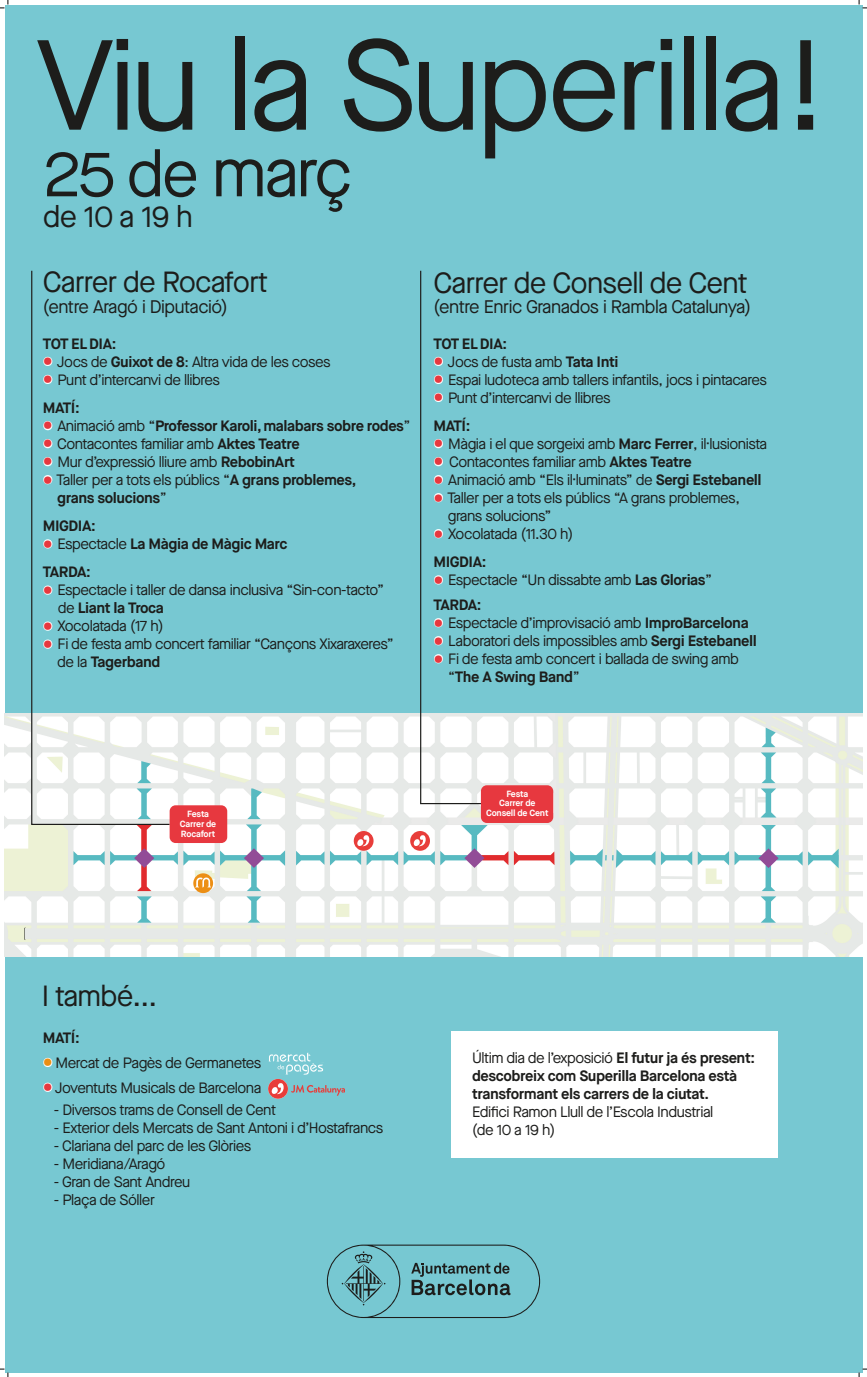
<style>
.page{position:relative;width:867px;height:1377px;background:#fff}
.page>*{position:absolute;margin:0;border:0;box-sizing:border-box;transform-origin:0 0}
.t1{font:127.74px "Maison Neue";letter-spacing:-.035em;color:#1d1d1b}
.t2{font:64.44px "Maison Neue";color:#1d1d1b}
.t3{font:30.15px "Maison Neue";color:#1d1d1b}
.t4{font:29.19px "Maison Neue";letter-spacing:-.025em;color:#1d1d1b}
.t5{font:18.24px "Maison Neue";letter-spacing:-.025em;color:#1d1d1b}
.t6{font:15px/18px "Maison Neue";letter-spacing:-.03em;color:#1d1d1b}
.t7{font:700 15px/18px "Maison Neue";letter-spacing:-.03em;color:#1d1d1b}
.t8{font:700 9px "Maison Neue";letter-spacing:-.025em;color:#fff}
.s1{font-size:67.8px}
.s2{font-weight:700;font-size:30px;color:#fff}
.s3{font-weight:700}
.s4{font-size:30px;color:#fff}
.s5{font-weight:400}
</style>
<div class="page">
<div style="left:4px;top:5px;width:858px;height:1367px;background:#77c8d2"></div>
<img style="left:4px;top:713px;width:858px;height:243px">
<div style="left:451px;top:1031px;width:326px;height:126px;background:#fff"></div>
<svg style="left:268px;top:1078px;width:77px;height:20px"></svg>
<svg style="left:353px;top:831px;width:20px;height:19px"></svg>
<svg style="left:410px;top:831px;width:20px;height:19px"></svg>
<svg style="left:193px;top:873px;width:20px;height:20px"></svg>
<svg style="left:31px;top:270px;width:140px;height:555px"></svg>
<svg style="left:419px;top:270px;width:63px;height:534px"></svg>
<div style="left:480px;top:785px;width:73px;height:38px;background:#e7383f;border-radius:6px"></div>
<div style="left:169px;top:805px;width:58px;height:38px;background:#e7383f;border-radius:6px"></div>
<svg style="left:327px;top:1244px;width:213px;height:74px"></svg>
<img style="left:195px;top:874px;width:16px;height:15px">
<img style="left:269px;top:1052px;width:55px;height:22px">
<svg style="left:0;top:0;width:9px;height:9px"></svg>
<svg style="left:0;top:1368px;width:9px;height:8px"></svg>
<svg style="left:858px;top:0;width:8px;height:9px"></svg>
<svg style="left:858px;top:1368px;width:8px;height:8px"></svg>
<p class="t1" style="left:37px;top:0;width:795px">Viu la Superilla!</p>
<p class="t2" style="left:43px;top:131px;width:311px">25 de <span class="s1">març</span></p>
<p class="t3" style="left:43px;top:197px;width:152px">de 10 a 19 h</p>
<p class="t4" style="left:43px;top:262px;width:226px">Carrer de Rocafort</p>
<p class="t5" style="left:43px;top:294px;width:186px">(entre Aragó i Diputació)</p>
<p class="t7" style="left:43px;top:334px;width:75px">TOT EL DIA:</p>
<p class="t6" style="left:43px;top:352px;width:289px"><span class="s2">•</span> Jocs de <span class="s3">Guixot de 8</span>: Altra vida de les coses</p>
<p class="t6" style="left:43px;top:370px;width:179px"><span class="s2">•</span> Punt d’intercanvi de llibres</p>
<p class="t7" style="left:43px;top:399px;width:38px">MATÍ:</p>
<p class="t7" style="left:43px;top:417px;width:369px"><span class="s4">•</span> <span class="s5">Animació amb “</span>Professor Karoli, malabars sobre rodes<span class="s5">”</span></p>
<p class="t6" style="left:43px;top:434px;width:258px"><span class="s2">•</span> Contacontes familiar amb <span class="s3">Aktes Teatre</span></p>
<p class="t6" style="left:43px;top:452px;width:253px"><span class="s2">•</span> Mur d’expressió lliure amb <span class="s3">RebobinArt</span></p>
<p class="t6" style="left:43px;top:470px;width:315px"><span class="s2">•</span> Taller per a tots els públics “<span class="s3">A grans problemes,</span></p>
<p class="t7" style="left:57px;top:489px;width:111px">grans solucions<span class="s5">”</span></p>
<p class="t7" style="left:43px;top:517px;width:54px">MIGDIA:</p>
<p class="t7" style="left:43px;top:535px;width:246px"><span class="s4">•</span> <span class="s5">Espectacle</span> La Màgia de Màgic Marc</p>
<p class="t7" style="left:43px;top:563px;width:49px">TARDA:</p>
<p class="t6" style="left:43px;top:581px;width:343px"><span class="s2">•</span> Espectacle i taller de dansa inclusiva “Sin-con-tacto”</p>
<p class="t7" style="left:58px;top:599px;width:108px"><span class="s5">de</span> Liant la Troca</p>
<p class="t6" style="left:43px;top:617px;width:122px"><span class="s2">•</span> Xocolatada (17 h)</p>
<p class="t6" style="left:57px;top:635px;width:338px;text-indent:-14px"><span class="s2">•</span> Fi de festa amb concert familiar “Cançons Xixaraxeres” de la <span class="s3">Tagerband</span></p>
<p class="t4" style="left:433px;top:263px;width:315px">Carrer de Consell de Cent</p>
<p class="t5" style="left:433px;top:295px;width:319px">(entre Enric Granados i Rambla Catalunya)</p>
<p class="t7" style="left:433px;top:334px;width:75px">TOT EL DIA:</p>
<p class="t6" style="left:433px;top:352px;width:186px"><span class="s2">•</span> Jocs de fusta amb <span class="s3">Tata Inti</span></p>
<p class="t6" style="left:433px;top:370px;width:335px"><span class="s2">•</span> Espai ludoteca amb tallers infantils, jocs i pintacares</p>
<p class="t6" style="left:433px;top:388px;width:179px"><span class="s2">•</span> Punt d’intercanvi de llibres</p>
<p class="t7" style="left:433px;top:417px;width:38px">MATÍ:</p>
<p class="t6" style="left:433px;top:434px;width:335px"><span class="s2">•</span> Màgia i el que sorgeixi amb <span class="s3">Marc Ferrer</span>, il·lusionista</p>
<p class="t6" style="left:433px;top:452px;width:260px"><span class="s2">•</span> Contacontes familiar amb <span class="s3">Aktes Teatre</span></p>
<p class="t6" style="left:433px;top:470px;width:329px"><span class="s2">•</span> Animació amb “Els il·luminats” de <span class="s3">Sergi Estebanell</span></p>
<p class="t6" style="left:433px;top:488px;width:308px"><span class="s2">•</span> Taller per a tots els públics “A grans problemes,</p>
<p class="t6" style="left:447px;top:506px;width:105px">grans solucions”</p>
<p class="t6" style="left:433px;top:524px;width:141px"><span class="s2">•</span> Xocolatada (11.30 h)</p>
<p class="t7" style="left:433px;top:553px;width:54px">MIGDIA:</p>
<p class="t6" style="left:433px;top:571px;width:280px"><span class="s2">•</span> Espectacle “Un dissabte amb <span class="s3">Las Glorias</span>”</p>
<p class="t7" style="left:433px;top:596px;width:49px">TARDA:</p>
<p class="t6" style="left:433px;top:613px;width:316px"><span class="s2">•</span> Espectacle d’improvisació amb <span class="s3">ImproBarcelona</span></p>
<p class="t6" style="left:433px;top:631px;width:325px"><span class="s2">•</span> Laboratori dels impossibles amb <span class="s3">Sergi Estebanell</span></p>
<p class="t6" style="left:433px;top:649px;width:307px"><span class="s2">•</span> Fi de festa amb concert i ballada de swing amb</p>
<p class="t7" style="left:448px;top:668px;width:133px"><span class="s5">“</span>The A Swing Band<span class="s5">”</span></p>
<p class="t8" style="left:506px;top:787px;width:23px">Festa</p>
<p class="t8" style="left:499px;top:797px;width:38px">Carrer de</p>
<p class="t8" style="left:187px;top:808px;width:23px">Festa</p>
<p class="t8" style="left:486px;top:807px;width:64px">Consell de Cent</p>
<p class="t8" style="left:180px;top:817px;width:38px">Carrer de</p>
<p class="t8" style="left:181px;top:827px;width:36px">Rocafort</p>
<p class="t4" style="left:42px;top:976px;width:117px">I també...</p>
<p class="t7" style="left:43px;top:1028px;width:38px">MATÍ:</p>
<p class="t6" style="left:43px;top:1053px;width:220px"><span class="s2">•</span> Mercat de Pagès de Germanetes</p>
<p class="t6" style="left:43px;top:1078px;width:220px"><span class="s2">•</span> Joventuts Musicals de Barcelona</p>
<p class="t6" style="left:54px;top:1100px;width:223px">- Diversos trams de Consell de Cent</p>
<p class="t6" style="left:54px;top:1118px;width:331px">- Exterior dels Mercats de Sant Antoni i d’Hostafrancs</p>
<p class="t6" style="left:54px;top:1136px;width:199px">- Clariana del parc de les Glòries</p>
<p class="t6" style="left:54px;top:1154px;width:113px">- Meridiana/Aragó</p>
<p class="t6" style="left:54px;top:1172px;width:138px">- Gran de Sant Andreu</p>
<p class="t6" style="left:54px;top:1190px;width:102px">- Plaça de Sóller</p>
<p class="t7" style="left:472px;top:1049px;width:284px"><span class="s5">Últim dia de l’exposició</span> El futur ja és present: descobreix com Superilla Barcelona està transformant els carrers de la ciutat.</p>
<p class="t6" style="left:472px;top:1103px;width:243px">Edifici Ramon Llull de l’Escola Industrial</p>
<p class="t6" style="left:472px;top:1121px;width:85px">(de 10 a 19 h)</p>
</div>
